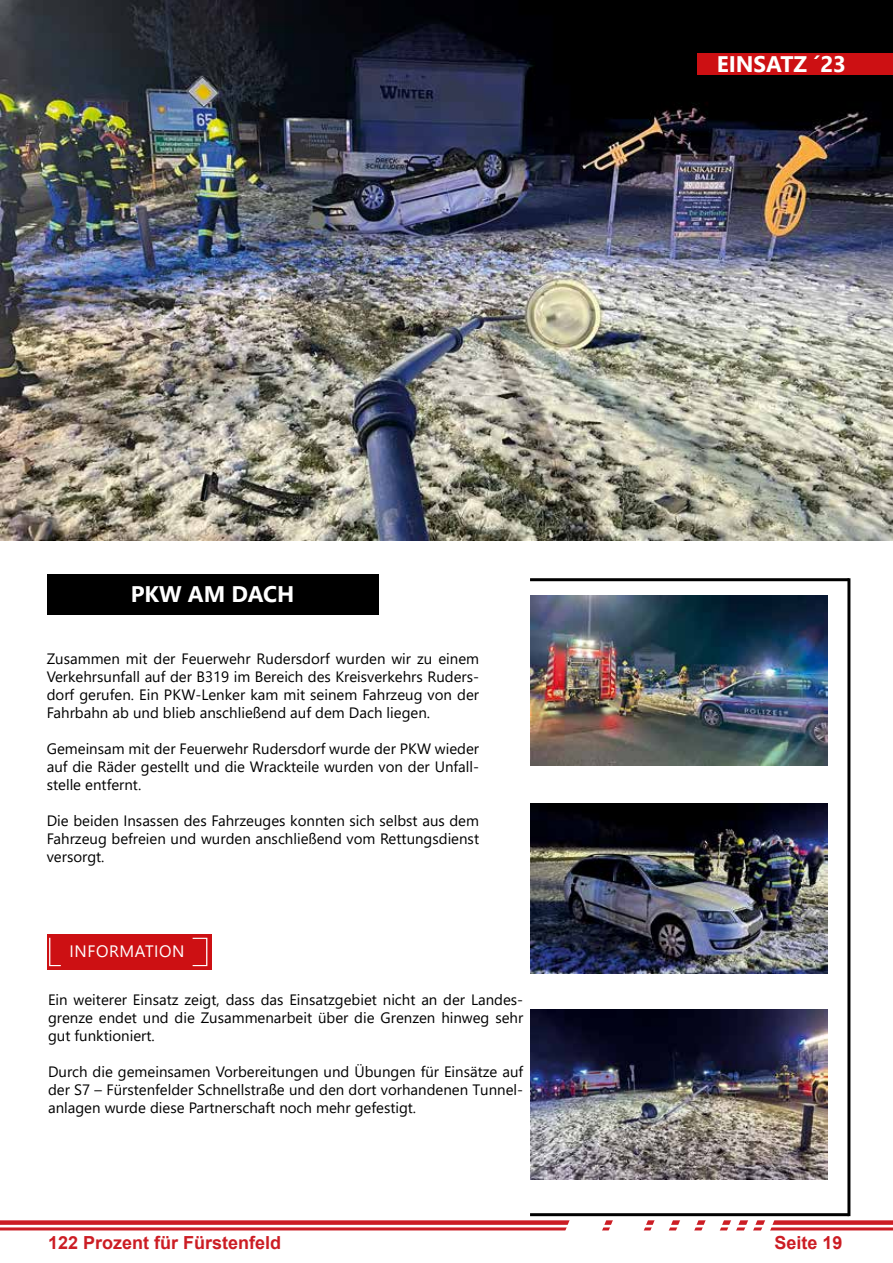
<style>
.page{position:relative;width:893px;height:1263px;background:#fff}
.page>*{position:absolute;margin:0;border:0;box-sizing:border-box;transform-origin:0 0}
.t1{font:700 22.5px "Segoe UI";color:#fff}
.t2{font:700 18px "Arial";color:#cc1d24}
.t3{font:16.5px "Segoe UI";letter-spacing:.035em;color:#fff}
.t4{font:15px/18px "Segoe UI";color:#000;text-align:justify}
</style>
<div class="page">
<div style="left:0;top:1220px;width:893px;height:5px;background:#cc1d24"></div>
<hr style="left:0;top:1227px;width:893px;height:3px;background:#cc1d24">
<svg style="left:559px;top:1216px;width:219px;height:15px"></svg>
<hr style="left:530px;top:1213px;width:319px;height:3px;background:#000">
<hr style="left:847px;top:578px;width:3px;height:638px;background:#000">
<hr style="left:530px;top:578px;width:319px;height:3px;background:#000">
<img style="left:0;top:0;width:893px;height:541px">
<div style="left:47px;top:574px;width:331px;height:40px;background:#000"></div>
<img style="left:530px;top:1010px;width:298px;height:169px">
<img style="left:530px;top:595px;width:298px;height:170px">
<img style="left:530px;top:803px;width:298px;height:170px">
<div style="left:697px;top:53px;width:196px;height:21px;background:#cd1013"></div>
<div style="left:47px;top:934px;width:165px;height:35px;background:#cd1013"></div>
<svg style="left:49px;top:938px;width:12px;height:28px"></svg>
<svg style="left:193px;top:938px;width:14px;height:28px"></svg>
<h1 class="t1" style="left:717px;top:43px;width:131px">EINSATZ ´23</h1>
<h1 class="t1" style="left:131px;top:572px;width:165px">PKW AM DACH</h1>
<p class="t4" style="left:47px;top:648px;width:434px">Zusammen mit der Feuerwehr Rudersdorf wurden wir zu einem Verkehrsunfall auf der B319 im Bereich des Kreisverkehrs Ruders&shy;dorf gerufen. Ein PKW-Lenker kam mit seinem Fahrzeug von der Fahrbahn ab und blieb anschließend auf dem Dach liegen.</p>
<p class="t4" style="left:47px;top:738px;width:434px">Gemeinsam mit der Feuerwehr Rudersdorf wurde der PKW wieder auf die Räder gestellt und die Wrackteile wurden von der Unfall&shy;stelle entfernt.</p>
<p class="t4" style="left:47px;top:810px;width:434px">Die beiden Insassen des Fahrzeuges konnten sich selbst aus dem Fahrzeug befreien und wurden anschließend vom Rettungsdienst versorgt.</p>
<p class="t3" style="left:70px;top:936px;width:116px">INFORMATION</p>
<p class="t4" style="left:48px;top:989px;width:477px">Ein weiterer Einsatz zeigt, dass das Einsatzgebiet nicht an der Landes&shy;grenze endet und die Zusammenarbeit über die Grenzen hinweg sehr gut funktioniert.</p>
<p class="t4" style="left:48px;top:1061px;width:477px">Durch die gemeinsamen Vorbereitungen und Übungen für Einsätze auf der S7 – Fürstenfelder Schnellstraße und den dort vorhandenen Tunnel&shy;anlagen wurde diese Partnerschaft noch mehr gefestigt.</p>
<p class="t2" style="left:48px;top:1230px;width:235px">122 Prozent für Fürstenfeld</p>
<p class="t2" style="left:774px;top:1230px;width:70px">Seite 19</p>
</div>
